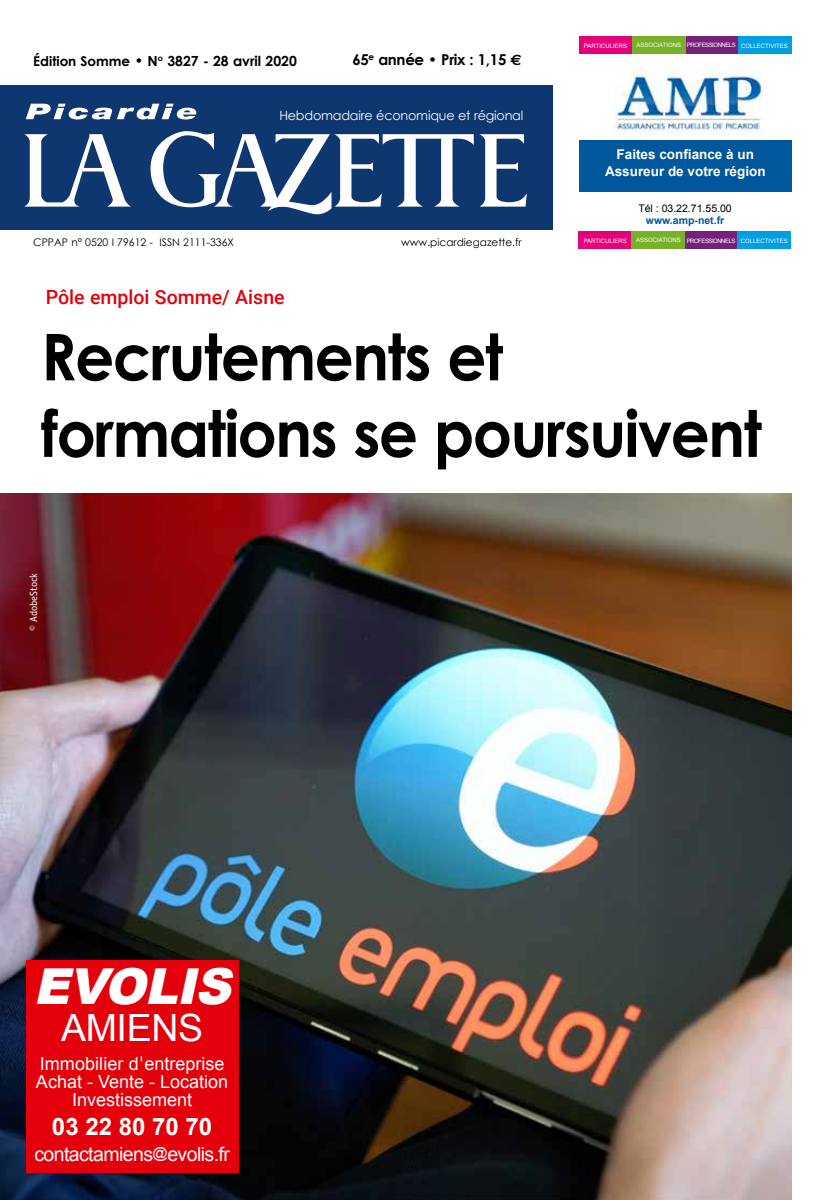
<style>
.page{position:relative;width:834px;height:1200px;background:#fff}
.page>*{position:absolute;margin:0;border:0;box-sizing:border-box;transform-origin:0 0}
.t1{font:700 64.5px/76.5px "Century Gothic";letter-spacing:-.025em;color:#000;scale:.95 1}
.t2{font:italic 900 49.5px "Arial";color:#fff}
.t3{font:37.5px "Arial";letter-spacing:-.01em;color:#fff}
.t4{font:700 24px "Arial";color:#fff}
.t5{font:19.5px "Arial";letter-spacing:-.03em;color:#fff}
.t6{font:500 19.5px "Roboto";color:#e3000b}
.t7{font:18px/18px "Arial";color:#fff;text-align:center}
.t8{font:700 15px "Century Gothic";letter-spacing:-.02em;color:#000}
.t9{font:700 13.95px "Century Gothic";color:#000}
.t10{font:700 13.5px/16.2px "Arial";color:#fff;text-align:center}
.t11{font:12.75px "Century Gothic";letter-spacing:-.015em;color:#fff}
.t12{font:10.5px "Century Gothic";color:#000}
.t13{font:10.5px "Arial";color:#000}
.t14{font:700 10.5px "Arial";color:#00579c}
.t15{font:10.5px "Officina Sans";color:#fff}
.t16{font:6px "Arial";color:#fff}
.s1{font-size:13.5px}
.s2{font-size:15px}
.s3{font-family:"Euro Sans"}
</style>
<div class="page">
<img style="left:0;top:493px;width:791px;height:706px">
<div style="left:0;top:85px;width:552px;height:145px;background:#0e3770"></div>
<svg style="left:26px;top:104px;width:170px;height:15px"></svg>
<svg style="left:24px;top:134px;width:106px;height:72px"></svg>
<svg style="left:150px;top:131px;width:376px;height:83px"></svg>
<div style="left:579px;top:140px;width:212px;height:51px;background:#00579c"></div>
<img style="left:614px;top:66px;width:149px;height:68px">
<div style="left:578px;top:232px;width:53px;height:17px;background:#e5007c"></div>
<div style="left:684px;top:232px;width:53px;height:17px;background:#772079"></div>
<div style="left:631px;top:232px;width:54px;height:17px;background:#77b127"></div>
<div style="left:737px;top:232px;width:53px;height:17px;background:#009ee3"></div>
<div style="left:579px;top:36px;width:53px;height:17px;background:#e5007c"></div>
<div style="left:684px;top:36px;width:53px;height:17px;background:#772079"></div>
<div style="left:632px;top:36px;width:53px;height:17px;background:#77b127"></div>
<div style="left:737px;top:36px;width:54px;height:17px;background:#009ee3"></div>
<div style="left:26px;top:959px;width:212px;height:213px;background:#e3000b"></div>
<h3 class="t9" style="left:33px;top:50px;width:265px"><span class="s1">Édition Somme</span> <span class="s2">•</span> N<sup>o</sup> 3827 - 28 avril 2020</h3>
<h3 class="t8" style="left:352px;top:48px;width:171px">65<sup>e</sup> année • Prix : 1,15 <span class="s3">€</span></h3>
<h3 class="t11" style="left:279px;top:106px;width:245px">Hebdomadaire économique et régional</h3>
<h3 class="t12" style="left:33px;top:234px;width:202px">CPPAP n° 0520 I 79612 - ISSN 2111-336X</h3>
<h3 class="t12" style="left:401px;top:234px;width:122px">www.picardiegazette.fr</h3>
<p class="t16" style="left:584px;top:42px;width:45px">PARTICULIERS</p>
<p class="t16" style="left:636px;top:41px;width:153px">ASSOCIATIONS PROFESSIONNELS COLLECTIVITES</p>
<h3 class="t10" style="left:605px;top:147px;width:162px">Faites confiance à un<br>Assureur de votre région</h3>
<h3 class="t13" style="left:638px;top:201px;width:95px">Tél : 03.22.71.55.00</h3>
<h3 class="t14" style="left:645px;top:213px;width:80px">www.amp-net.fr</h3>
<p class="t16" style="left:583px;top:237px;width:45px">PARTICULIERS</p>
<p class="t16" style="left:636px;top:237px;width:153px">ASSOCIATIONS PROFESSIONNELS COLLECTIVITES</p>
<h3 class="t6" style="left:46px;top:283px;width:240px">Pôle emploi Somme/ Aisne</h3>
<h1 class="t1" style="left:41px;top:315px;width:760px">Recrutements et formations se poursuivent</h1>
<h3 class="t15" style="left:28px;top:631px;width:60px;rotate:-90deg">© AdobeStock</h3>
<h2 class="t2" style="left:34px;top:949px;width:213px">EVOLIS</h2>
<h3 class="t3" style="left:61px;top:1003px;width:143px">AMIENS</h3>
<h3 class="t7" style="left:36px;top:1054px;width:194px">Immobilier d<sup>ˡ</sup>entreprise<br>Achat - Vente - Location<br>Investissement</h3>
<h3 class="t4" style="left:52px;top:1110px;width:162px">03 22 80 70 70</h3>
<h3 class="t5" style="left:34px;top:1140px;width:197px">contactamiens<sup>@</sup>evolis.fr</h3>
</div>
